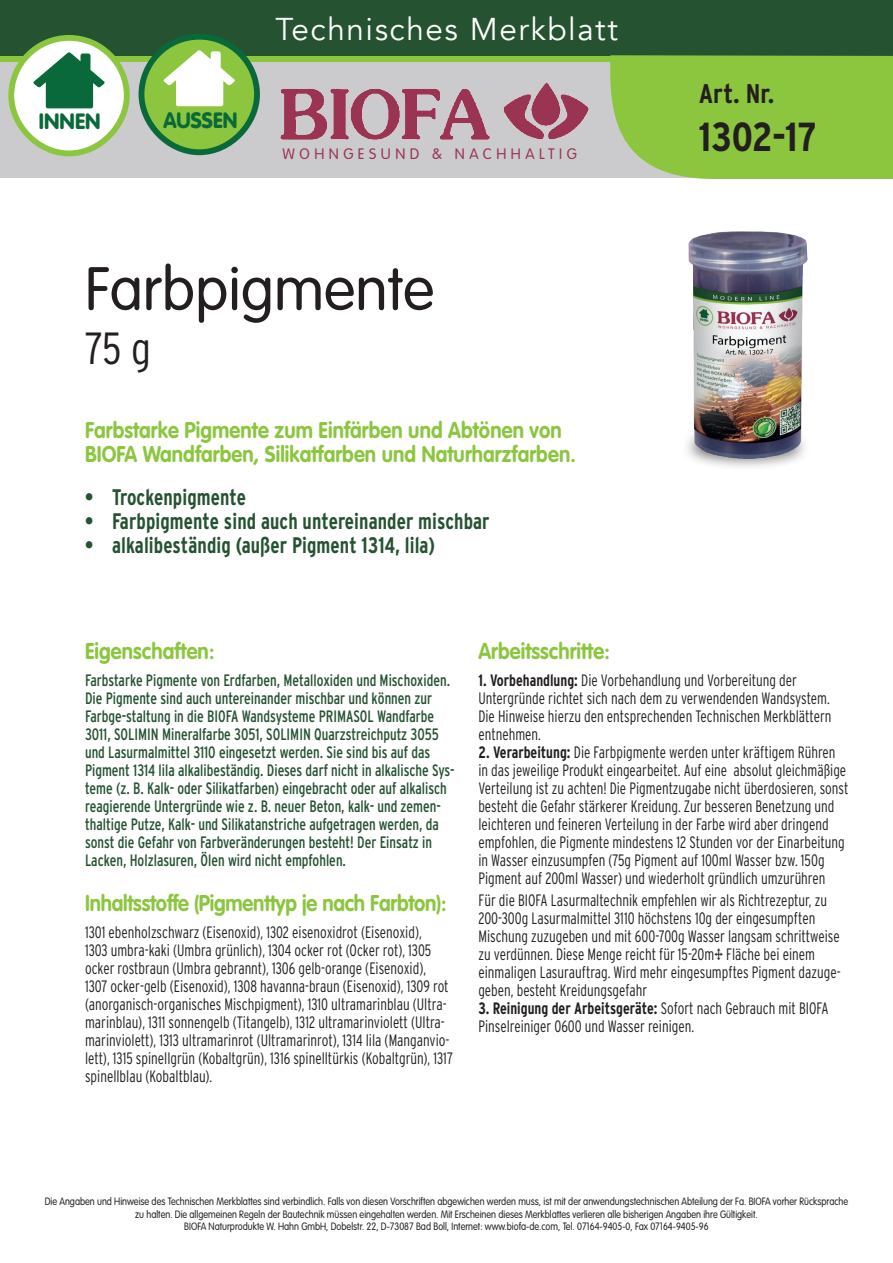
<style>
.page{position:relative;width:893px;height:1263px;background:#fff}
.page>*{position:absolute;margin:0;border:0;box-sizing:border-box;transform-origin:0 0}
.t1{font:300 60px "VAG Rounded Std";color:#231f20}
.t2{font:300 condensed 45px "Interstate";color:#231f20}
.t3{font:700 condensed 40.5px "Interstate";letter-spacing:-.005em;color:#231f20}
.t4{font:31.5px "Avenir";letter-spacing:.05em;color:#fff}
.t5{font:700 condensed 27px "Interstate";color:#231f20}
.t6{font:700 22.5px/24px "VAG Rounded Std";letter-spacing:.005em;color:#8bc63e;scale:.9 1}
.t7{font:700 condensed 22.5px "Interstate";letter-spacing:.005em;color:#255332;scale:.9 1}
.t8{font:900 21.9px "VAG Rounded";color:#0a693a;scale:.95 1}
.t9{font:900 21.9px "VAG Rounded";color:#0a693a}
.t10{font:300 condensed 16.5px/18px "Interstate";color:#231f20;scale:.9 1}
.t11{font:condensed 16.5px/18px "Interstate";color:#255332;scale:.9 1}
.t12{font:300 15px "VAG Rounded Std";letter-spacing:.3em;color:#9b3452}
.t13{font:300 10.5px/12.6px "VAG Rounded Std";color:#231f20;text-align:center;scale:.87 1}
.s1{font-weight:700}
</style>
<div class="page">
<img style="left:687px;top:231px;width:121px;height:236px">
<div style="left:0;top:1px;width:893px;height:177px;background:#cbcacd"></div>
<svg style="left:0;top:55px;width:609px;height:7px;background:#7ab43c"></svg>
<div style="left:0;top:0;width:893px;height:55px;background:#255332"></div>
<div style="left:609px;top:55px;width:284px;height:124px;background:#8bc63e"></div>
<img style="left:280px;top:82px;width:309px;height:58px">
<div style="left:11px;top:38px;width:116px;height:115px;background:#fff;border-radius:50%"></div>
<div style="left:8px;top:35px;width:122px;height:121px;border:6px solid #8bc63e;border-radius:50%"></div>
<svg style="left:33px;top:52px;width:72px;height:56px"></svg>
<div style="left:141px;top:37px;width:116px;height:115px;background:#8bc63e;border-radius:50%"></div>
<div style="left:139px;top:34px;width:121px;height:121px;border:6px solid #0a693a;border-radius:50%"></div>
<svg style="left:163px;top:50px;width:72px;height:56px"></svg>
<h3 class="t9" style="left:39px;top:109px;width:63px">INNEN</h3>
<h3 class="t8" style="left:163px;top:107px;width:79px">AUSSEN</h3>
<h3 class="t4" style="left:275px;top:10px;width:344px">Technisches Merkblatt</h3>
<p class="t12" style="left:283px;top:146px;width:296px">WOHNGESUND &amp; NACHHALTIG</p>
<h1 class="t1" style="left:85px;top:255px;width:351px">Farbpigmente</h1>
<h2 class="t2" style="left:85px;top:321px;width:68px">75 g</h2>
<h3 class="t6" style="left:85px;top:419px;width:547px">Farbstarke Pigmente zum Einfärben und Abtönen von<br>BIOFA Wandfarben, Silikatfarben und Naturharzfarben.</h3>
<h3 class="t7" style="left:85px;top:483px;width:180px">• Trockenpigmente</h3>
<h3 class="t7" style="left:85px;top:507px;width:451px">• Farbpigmente sind auch untereinander mischbar</h3>
<h3 class="t7" style="left:85px;top:531px;width:390px">• alkalibeständig (außer Pigment 1314, lila)</h3>
<h3 class="t5" style="left:699px;top:77px;width:77px">Art. Nr.</h3>
<h3 class="t3" style="left:699px;top:112px;width:119px">1302-17</h3>
<h3 class="t6" style="left:85px;top:640px;width:145px">Eigenschaften:</h3>
<p class="t11" style="left:85px;top:671px;width:412px">Farbstarke Pigmente von Erdfarben, Metalloxiden und Mischoxiden.<br>Die Pigmente sind auch untereinander mischbar und können zur Farbge-staltung in die BIOFA Wandsysteme PRIMASOL Wandfarbe 3011, SOLIMIN Mineralfarbe 3051, SOLIMIN Quarzstreichputz 3055 und Lasurmalmittel 3110 eingesetzt werden. Sie sind bis auf das Pigment 1314 lila alkalibeständig. Dieses darf nicht in alkalische Sys&shy;teme (z. B. Kalk- oder Silikatfarben) eingebracht oder auf alkalisch reagierende Untergründe wie z. B. neuer Beton, kalk- und zemen&shy;thaltige Putze, Kalk- und Silikatanstriche aufgetragen werden, da sonst die Gefahr von Farbveränderungen besteht! Der Einsatz in Lacken, Holzlasuren, Ölen wird nicht empfohlen.</p>
<h3 class="t6" style="left:85px;top:892px;width:403px">Inhaltsstoffe (Pigmenttyp je nach Farbton):</h3>
<p class="t10" style="left:85px;top:923px;width:410px">1301 ebenholzschwarz (Eisenoxid), 1302 eisenoxidrot (Eisenoxid),<br>1303 umbra-kaki (Umbra grünlich), 1304 ocker rot (Ocker rot), 1305 ocker rostbraun (Umbra gebrannt), 1306 gelb-orange (Eisenoxid),<br>1307 ocker-gelb (Eisenoxid), 1308 havanna-braun (Eisenoxid), 1309 rot (anorganisch-organisches Mischpigment), 1310 ultramarinblau (Ultra&shy;marinblau), 1311 sonnengelb (Titangelb), 1312 ultramarinviolett (Ultra&shy;marinviolett), 1313 ultramarinrot (Ultramarinrot), 1314 lila (Manganvio&shy;lett), 1315 spinellgrün (Kobaltgrün), 1316 spinelltürkis (Kobaltgrün), 1317 spinellblau (Kobaltblau).</p>
<h3 class="t6" style="left:478px;top:640px;width:148px">Arbeitsschritte:</h3>
<p class="t10" style="left:478px;top:671px;width:394px"><span class="s1">1. Vorbehandlung:</span> Die Vorbehandlung und Vorbereitung der Untergründe richtet sich nach dem zu verwendenden Wandsystem.<br>Die Hinweise hierzu den entsprechenden Technischen Merkblättern entnehmen.</p>
<p class="t10" style="left:478px;top:743px;width:413px"><span class="s1">2. Verarbeitung:</span> Die Farbpigmente werden unter kräftigem Rühren in das jeweilige Produkt eingearbeitet. Auf eine absolut gleichmäßige Verteilung ist zu achten! Die Pigmentzugabe nicht überdosieren, sonst besteht die Gefahr stärkerer Kreidung. Zur besseren Benetzung und leichteren und feineren Verteilung in der Farbe wird aber dringend empfohlen, die Pigmente mindestens 12 Stunden vor der Einarbeitung in Wasser einzusumpfen (75g Pigment auf 100ml Wasser bzw. 150g Pigment auf 200ml Wasser) und wiederholt gründlich umzurühren</p>
<p class="t10" style="left:478px;top:891px;width:404px">Für die BIOFA Lasurmaltechnik empfehlen wir als Richtrezeptur, zu 200-300g Lasurmalmittel 3110 höchstens 10g der eingesumpften Mischung zuzugeben und mit 600-700g Wasser langsam schrittweise zu verdünnen. Diese Menge reicht für 15-20m² Fläche bei einem einmaligen Lasurauftrag. Wird mehr eingesumpftes Pigment dazuge&shy;geben, besteht Kreidungsgefahr</p>
<p class="t10" style="left:478px;top:999px;width:391px"><span class="s1">3. Reinigung der Arbeitsgeräte:</span> Sofort nach Gebrauch mit BIOFA<br>Pinselreiniger 0600 und Wasser reinigen.</p>
<p class="t13" style="left:45px;top:1195px;width:925px">Die Angaben und Hinweise des Technischen Merkblattes sind verbindlich. Falls von diesen Vorschriften abgewichen werden muss, ist mit der anwendungstechnischen Abteilung der Fa. BIOFA vorher Rücksprache zu halten. Die allgemeinen Regeln der Bautechnik müssen eingehalten werden. Mit Erscheinen dieses Merkblattes verlieren alle bisherigen Angaben ihre Gültigkeit.<br>BIOFA Naturprodukte W. Hahn GmbH, Dobelstr. 22, D-73087 Bad Boll, Internet: www.biofa-de.com, Tel. 07164-9405-0, Fax 07164-9405-96</p>
</div>
